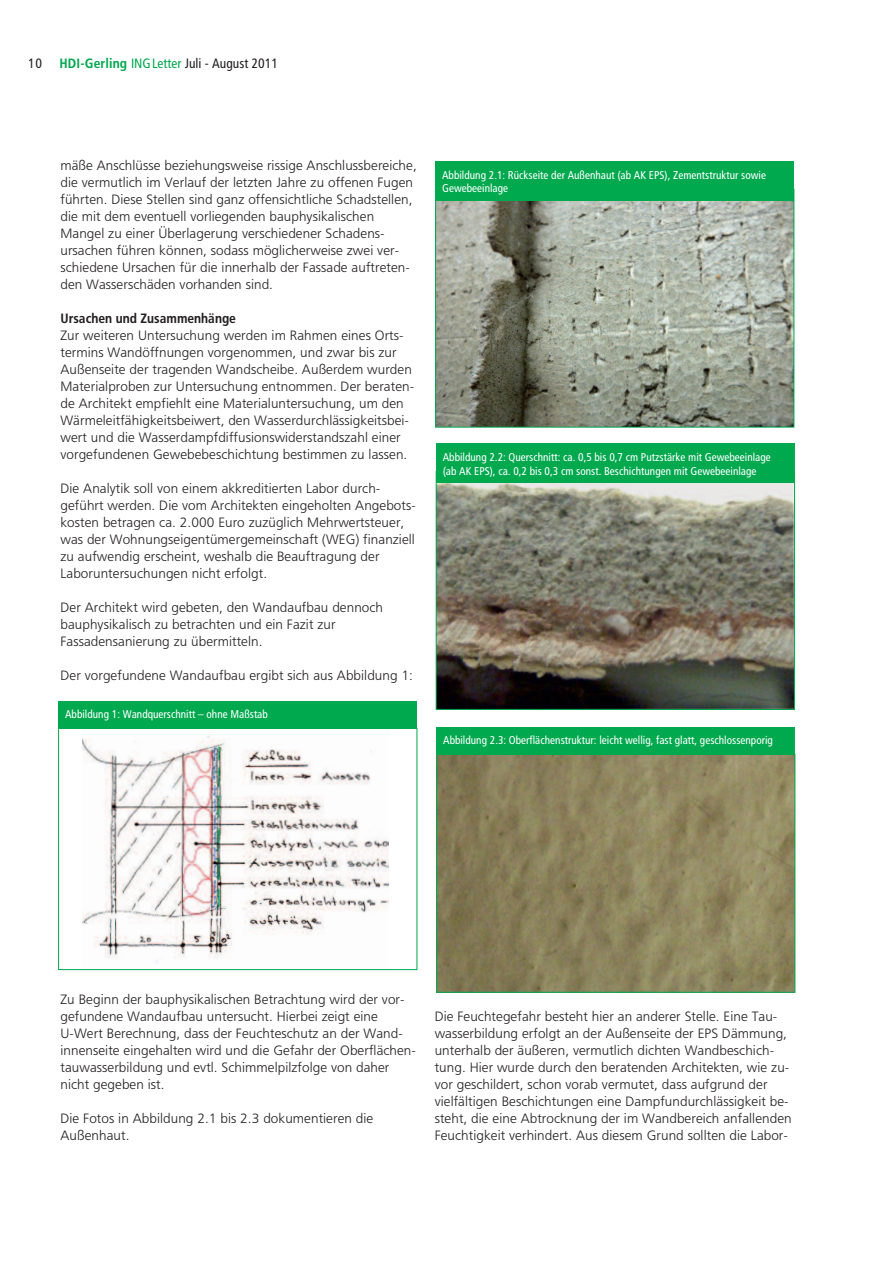
<style>
.page{position:relative;width:893px;height:1263px;background:#fff}
.page>*{position:absolute;margin:0;border:0;box-sizing:border-box;transform-origin:0 0}
.t1{font:13.5px/17px "HDI Gerling Sans Light";letter-spacing:.005em;color:#231f20}
.t2{font:13.5px "HDI Gerling Sans Cond Regular";color:#231f20}
.t3{font:13.5px "HDI Gerling Sans Cond Bold";color:#231f20}
.t4{font:11.25px/13.5px "HDI Gerling Sans Cond Regular";color:#fff}
.s1{font-family:"HDI Gerling Sans Cond Bold";color:#00a84e}
.s2{color:#00a84e}
</style>
<div class="page">
<img style="left:82px;top:735px;width:306px;height:229px">
<div style="left:58px;top:728px;width:359px;height:242px;border:1px solid #00a84e"></div>
<div style="left:58px;top:701px;width:359px;height:28px;background:#00a84e"></div>
<img style="left:437px;top:201px;width:355px;height:224px">
<div style="left:435px;top:162px;width:359px;height:39px;background:#00a84e"></div>
<img style="left:438px;top:483px;width:355px;height:225px">
<div style="left:436px;top:444px;width:359px;height:39px;background:#00a84e"></div>
<img style="left:438px;top:756px;width:355px;height:234px">
<div style="left:436px;top:727px;width:359px;height:28px;background:#00a84e"></div>
<p class="t2" style="left:28px;top:56px;width:15px">10</p>
<p class="t2" style="left:60px;top:55px;width:220px"><span class="s1">HDI-Gerling</span> <span class="s2">INGLetter</span> Juli - August 2011</p>
<p class="t1" style="left:60px;top:157px;width:358px">mäße Anschlüsse beziehungsweise rissige Anschlussbereiche, die vermutlich im Verlauf der letzten Jahre zu offenen Fugen führten. Diese Stellen sind ganz offensichtliche Schadstellen, die mit dem eventuell vorliegenden bauphysikalischen Mangel zu einer Überlagerung verschiedener Schadens&shy;ursachen führen können, sodass möglicherweise zwei ver&shy;schiedene Ursachen für die innerhalb der Fassade auftreten&shy;den Wasserschäden vorhanden sind.</p>
<p class="t3" style="left:60px;top:311px;width:177px">Ursachen und Zusammenhänge</p>
<p class="t1" style="left:60px;top:327px;width:355px">Zur weiteren Untersuchung werden im Rahmen eines Orts&shy;termins Wandöffnungen vorgenommen, und zwar bis zur Außenseite der tragenden Wandscheibe. Außerdem wurden Materialproben zur Untersuchung entnommen. Der beraten&shy;de Architekt empfiehlt eine Materialuntersuchung, um den Wärmeleitfähigkeitsbeiwert, den Wasserdurchlässigkeitsbei&shy;wert und die Wasserdampfdiffusionswiderstandszahl einer vorgefundenen Gewebebeschichtung bestimmen zu lassen.</p>
<p class="t1" style="left:60px;top:480px;width:357px">Die Analytik soll von einem akkreditierten Labor durch&shy;geführt werden. Die vom Architekten eingeholten Angebots&shy;kosten betragen ca. 2.000 Euro zuzüglich Mehrwertsteuer, was der Wohnungseigentümergemeinschaft (WEG) finanziell zu aufwendig erscheint, weshalb die Beauftragung der Laboruntersuchungen nicht erfolgt.</p>
<p class="t1" style="left:60px;top:599px;width:324px">Der Architekt wird gebeten, den Wandaufbau dennoch bauphysikalisch zu betrachten und ein Fazit zur<br>Fassadensanierung zu übermitteln.</p>
<p class="t1" style="left:60px;top:667px;width:354px">Der vorgefundene Wandaufbau ergibt sich aus Abbildung 1:</p>
<p class="t4" style="left:65px;top:707px;width:204px">Abbildung 1: Wandquerschnitt – ohne Maßstab</p>
<p class="t4" style="left:442px;top:168px;width:325px">Abbildung 2.1: Rückseite der Außenhaut (ab AK EPS), Zementstruktur sowie<br>Gewebeeinlage</p>
<p class="t4" style="left:443px;top:450px;width:330px">Abbildung 2.2: Querschnitt: ca. 0,5 bis 0,7 cm Putzstärke mit Gewebeeinlage (ab AK EPS), ca. 0,2 bis 0,3 cm sonst. Beschichtungen mit Gewebeeinlage</p>
<p class="t4" style="left:443px;top:733px;width:331px">Abbildung 2.3: Oberflächenstruktur: leicht wellig, fast glatt, geschlossenporig</p>
<p class="t1" style="left:60px;top:990px;width:357px">Zu Beginn der bauphysikalischen Betrachtung wird der vor&shy;gefundene Wandaufbau untersucht. Hierbei zeigt eine U-Wert Berechnung, dass der Feuchteschutz an der Wand&shy;innenseite eingehalten wird und die Gefahr der Oberflächen&shy;tauwasserbildung und evtl. Schimmelpilzfolge von daher nicht gegeben ist.</p>
<p class="t1" style="left:60px;top:1109px;width:314px">Die Fotos in Abbildung 2.1 bis 2.3 dokumentieren die<br>Außenhaut.</p>
<p class="t1" style="left:435px;top:1007px;width:358px">Die Feuchtegefahr besteht hier an anderer Stelle. Eine Tau&shy;wasserbildung erfolgt an der Außenseite der EPS Dämmung, unterhalb der äußeren, vermutlich dichten Wandbeschich&shy;tung. Hier wurde durch den beratenden Architekten, wie zu&shy;vor geschildert, schon vorab vermutet, dass aufgrund der vielfältigen Beschichtungen eine Dampfundurchlässigkeit be&shy;steht, die eine Abtrocknung der im Wandbereich anfallenden Feuchtigkeit verhindert. Aus diesem Grund sollten die Labor-</p>
</div>
